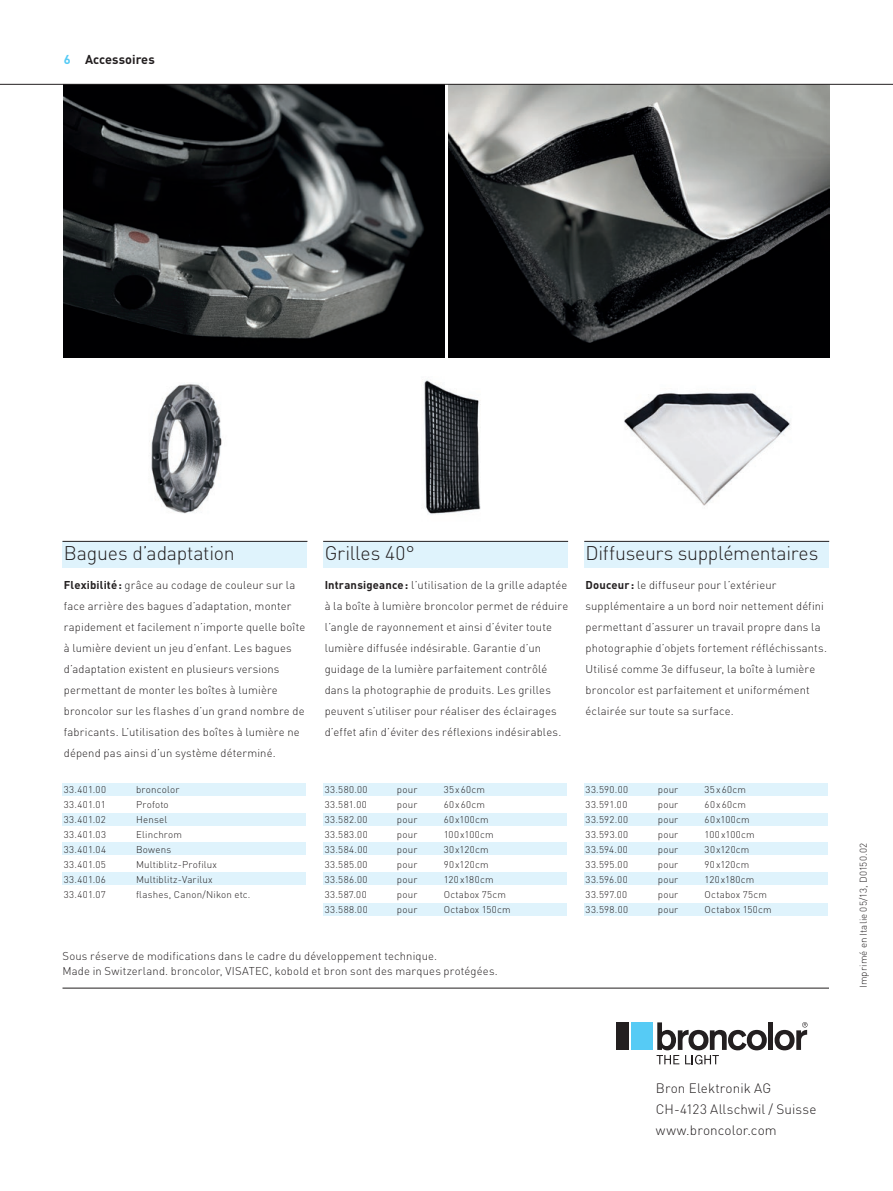
<style>
.page{position:relative;width:893px;height:1191px;background:#fff}
.page>*{position:absolute;margin:0;border:0;box-sizing:border-box;transform-origin:0 0}
.t1{font:300 19.5px "DIN";letter-spacing:-.015em;color:#231f20}
.t2{font:300 13.5px/21px "DIN";letter-spacing:.005em;color:#231f20}
.t3{font:700 12.75px "DIN";letter-spacing:.005em;color:#231f20}
.t4{font:300 11.25px/21px "DIN";letter-spacing:.015em;color:#231f20}
.t5{font:300 9.75px "DIN";letter-spacing:.025em;color:#231f20}
.s1{color:#56cbf5}
.s2{font-weight:700}
</style>
<div class="page">
<img style="left:149px;top:384px;width:73px;height:130px">
<img style="left:423px;top:380px;width:58px;height:135px">
<img style="left:624px;top:392px;width:167px;height:114px">
<div style="left:63px;top:541px;width:244px;height:26px;background:#dff3fc"></div>
<hr style="left:63px;top:541px;width:244px;height:1px;background:#231f20">
<div style="left:584px;top:541px;width:245px;height:26px;background:#dff3fc"></div>
<hr style="left:584px;top:541px;width:245px;height:1px;background:#231f20">
<div style="left:323px;top:541px;width:245px;height:26px;background:#dff3fc"></div>
<hr style="left:323px;top:541px;width:245px;height:1px;background:#231f20">
<img style="left:449px;top:85px;width:380px;height:273px">
<img style="left:64px;top:85px;width:380px;height:273px">
<div style="left:323px;top:783px;width:244px;height:12px;background:#dff3fc"></div>
<div style="left:584px;top:783px;width:244px;height:12px;background:#dff3fc"></div>
<div style="left:323px;top:812px;width:244px;height:13px;background:#dff3fc"></div>
<div style="left:584px;top:812px;width:244px;height:13px;background:#dff3fc"></div>
<div style="left:323px;top:842px;width:244px;height:13px;background:#dff3fc"></div>
<div style="left:584px;top:842px;width:244px;height:13px;background:#dff3fc"></div>
<div style="left:63px;top:783px;width:243px;height:12px;background:#dff3fc"></div>
<div style="left:63px;top:812px;width:243px;height:13px;background:#dff3fc"></div>
<div style="left:63px;top:842px;width:243px;height:13px;background:#dff3fc"></div>
<div style="left:63px;top:872px;width:243px;height:13px;background:#dff3fc"></div>
<div style="left:323px;top:872px;width:244px;height:13px;background:#dff3fc"></div>
<div style="left:584px;top:872px;width:244px;height:13px;background:#dff3fc"></div>
<div style="left:323px;top:903px;width:244px;height:12px;background:#dff3fc"></div>
<div style="left:584px;top:903px;width:244px;height:12px;background:#dff3fc"></div>
<div style="left:631px;top:1022px;width:21px;height:28px;background:#56cbf5"></div>
<div style="left:616px;top:1022px;width:13px;height:28px;background:#231f20"></div>
<div style="left:768px;top:1022px;width:5px;height:28px;background:#231f20"></div>
<svg style="left:775px;top:1022px;width:32px;height:28px"></svg>
<svg style="left:656px;top:1022px;width:111px;height:42px"></svg>
<hr style="left:63px;top:987px;width:766px;height:1px;background:#231f20">
<hr style="left:0;top:84px;width:893px;height:1px;background:#231f20">
<p class="t3" style="left:64px;top:51px;width:92px"><span class="s1">6</span> Accessoires</p>
<h1 class="t1" style="left:64px;top:541px;width:173px">Bagues d’adaptation</h1>
<p class="t4" style="left:64px;top:574px;width:243px"><span class="s2">Flexibilité :</span> grâce au codage de couleur sur la face arrière des bagues d’adaptation, monter rapidement et facilement n’importe quelle boîte à lumière devient un jeu d’enfant. Les bagues d’adaptation existent en plusieurs versions permettant de monter les boîtes à lumière broncolor sur les flashes d’un grand nombre de fabricants. L’utilisation des boîtes à lumière ne dépend pas ainsi d’un système déterminé.</p>
<p class="t5" style="left:64px;top:783px;width:44px">33.401.00</p>
<p class="t5" style="left:136px;top:783px;width:45px">broncolor</p>
<p class="t5" style="left:64px;top:798px;width:43px">33.401.01</p>
<p class="t5" style="left:136px;top:798px;width:34px">Profoto</p>
<p class="t5" style="left:64px;top:813px;width:44px">33.401.02</p>
<p class="t5" style="left:136px;top:813px;width:33px">Hensel</p>
<p class="t5" style="left:64px;top:828px;width:44px">33.401.03</p>
<p class="t5" style="left:136px;top:828px;width:48px">Elinchrom</p>
<p class="t5" style="left:64px;top:843px;width:44px">33.401.04</p>
<p class="t5" style="left:136px;top:843px;width:37px">Bowens</p>
<p class="t5" style="left:64px;top:858px;width:44px">33.401.05</p>
<p class="t5" style="left:136px;top:858px;width:82px">Multiblitz-Profilux</p>
<p class="t5" style="left:64px;top:873px;width:44px">33.401.06</p>
<p class="t5" style="left:136px;top:873px;width:78px">Multiblitz-Varilux</p>
<p class="t5" style="left:64px;top:888px;width:44px">33.401.07</p>
<p class="t5" style="left:136px;top:888px;width:116px">flashes, Canon/Nikon etc.</p>
<h1 class="t1" style="left:325px;top:541px;width:92px">Grilles 40°</h1>
<p class="t4" style="left:325px;top:574px;width:245px"><span class="s2">Intransigeance :</span> l’utilisation de la grille adaptée à la boîte à lumière broncolor permet de réduire l’angle de rayonnement et ainsi d’éviter toute lumière diffusée indésirable. Garantie d’un guidage de la lumière parfaitement contrôlé dans la photographie de produits. Les grilles peuvent s’utiliser pour réaliser des éclairages d’effet afin d’éviter des réflexions indésirables.</p>
<p class="t5" style="left:325px;top:783px;width:44px">33.580.00</p>
<p class="t5" style="left:397px;top:783px;width:22px">pour</p>
<p class="t5" style="left:444px;top:783px;width:43px">35x60cm</p>
<p class="t5" style="left:325px;top:798px;width:44px">33.581.00</p>
<p class="t5" style="left:397px;top:798px;width:22px">pour</p>
<p class="t5" style="left:444px;top:798px;width:43px">60x60cm</p>
<p class="t5" style="left:325px;top:813px;width:44px">33.582.00</p>
<p class="t5" style="left:397px;top:813px;width:22px">pour</p>
<p class="t5" style="left:444px;top:813px;width:47px">60x100cm</p>
<p class="t5" style="left:325px;top:828px;width:45px">33.583.00</p>
<p class="t5" style="left:397px;top:828px;width:22px">pour</p>
<p class="t5" style="left:444px;top:828px;width:52px">100x100cm</p>
<p class="t5" style="left:325px;top:843px;width:45px">33.584.00</p>
<p class="t5" style="left:397px;top:843px;width:22px">pour</p>
<p class="t5" style="left:444px;top:843px;width:46px">30x120cm</p>
<p class="t5" style="left:325px;top:858px;width:44px">33.585.00</p>
<p class="t5" style="left:397px;top:858px;width:22px">pour</p>
<p class="t5" style="left:444px;top:858px;width:46px">90x120cm</p>
<p class="t5" style="left:325px;top:873px;width:44px">33.586.00</p>
<p class="t5" style="left:397px;top:873px;width:22px">pour</p>
<p class="t5" style="left:444px;top:873px;width:51px">120x180cm</p>
<p class="t5" style="left:325px;top:888px;width:44px">33.587.00</p>
<p class="t5" style="left:397px;top:888px;width:22px">pour</p>
<p class="t5" style="left:444px;top:888px;width:64px">Octabox 75cm</p>
<p class="t5" style="left:325px;top:903px;width:45px">33.588.00</p>
<p class="t5" style="left:397px;top:903px;width:22px">pour</p>
<p class="t5" style="left:444px;top:903px;width:69px">Octabox 150cm</p>
<p class="t4" style="left:62px;top:948px;width:437px;line-height:15px">Sous réserve de modifications dans le cadre du développement technique.<br>Made in Switzerland. broncolor, VISATEC, kobold et bron sont des marques protégées.</p>
<h1 class="t1" style="left:585px;top:541px;width:234px">Diffuseurs supplémentaires</h1>
<p class="t4" style="left:585px;top:574px;width:243px"><span class="s2">Douceur :</span> le diffuseur pour l’extérieur supplémentaire a un bord noir nettement défini permettant d’assurer un travail propre dans la photographie d’objets fortement réfléchissants.<br>Utilisé comme 3e diffuseur, la boîte à lumière broncolor est parfaitement et uniformément éclairée sur toute sa surface.</p>
<p class="t5" style="left:585px;top:783px;width:44px">33.590.00</p>
<p class="t5" style="left:658px;top:783px;width:22px">pour</p>
<p class="t5" style="left:705px;top:783px;width:43px">35x60cm</p>
<p class="t5" style="left:585px;top:798px;width:43px">33.591.00</p>
<p class="t5" style="left:658px;top:798px;width:22px">pour</p>
<p class="t5" style="left:705px;top:798px;width:43px">60x60cm</p>
<p class="t5" style="left:585px;top:813px;width:44px">33.592.00</p>
<p class="t5" style="left:658px;top:813px;width:22px">pour</p>
<p class="t5" style="left:705px;top:813px;width:47px">60x100cm</p>
<p class="t5" style="left:585px;top:828px;width:44px">33.593.00</p>
<p class="t5" style="left:658px;top:828px;width:22px">pour</p>
<p class="t5" style="left:705px;top:828px;width:52px">100x100cm</p>
<p class="t5" style="left:585px;top:843px;width:44px">33.594.00</p>
<p class="t5" style="left:658px;top:843px;width:22px">pour</p>
<p class="t5" style="left:705px;top:843px;width:46px">30x120cm</p>
<p class="t5" style="left:585px;top:858px;width:44px">33.595.00</p>
<p class="t5" style="left:658px;top:858px;width:22px">pour</p>
<p class="t5" style="left:705px;top:858px;width:46px">90x120cm</p>
<p class="t5" style="left:585px;top:873px;width:44px">33.596.00</p>
<p class="t5" style="left:658px;top:873px;width:22px">pour</p>
<p class="t5" style="left:705px;top:873px;width:51px">120x180cm</p>
<p class="t5" style="left:585px;top:888px;width:43px">33.597.00</p>
<p class="t5" style="left:658px;top:888px;width:22px">pour</p>
<p class="t5" style="left:705px;top:888px;width:64px">Octabox 75cm</p>
<p class="t5" style="left:585px;top:903px;width:44px">33.598.00</p>
<p class="t5" style="left:658px;top:903px;width:22px">pour</p>
<p class="t5" style="left:705px;top:903px;width:69px">Octabox 150cm</p>
<p class="t5" style="left:857px;top:988px;width:146px;rotate:-90deg">Imprimé en Italie 05/13, D0150.02</p>
<p class="t2" style="left:656px;top:1077px;width:162px">Bron Elektronik AG<br>CH-4123 Allschwil / Suisse www.broncolor.com</p>
</div>
